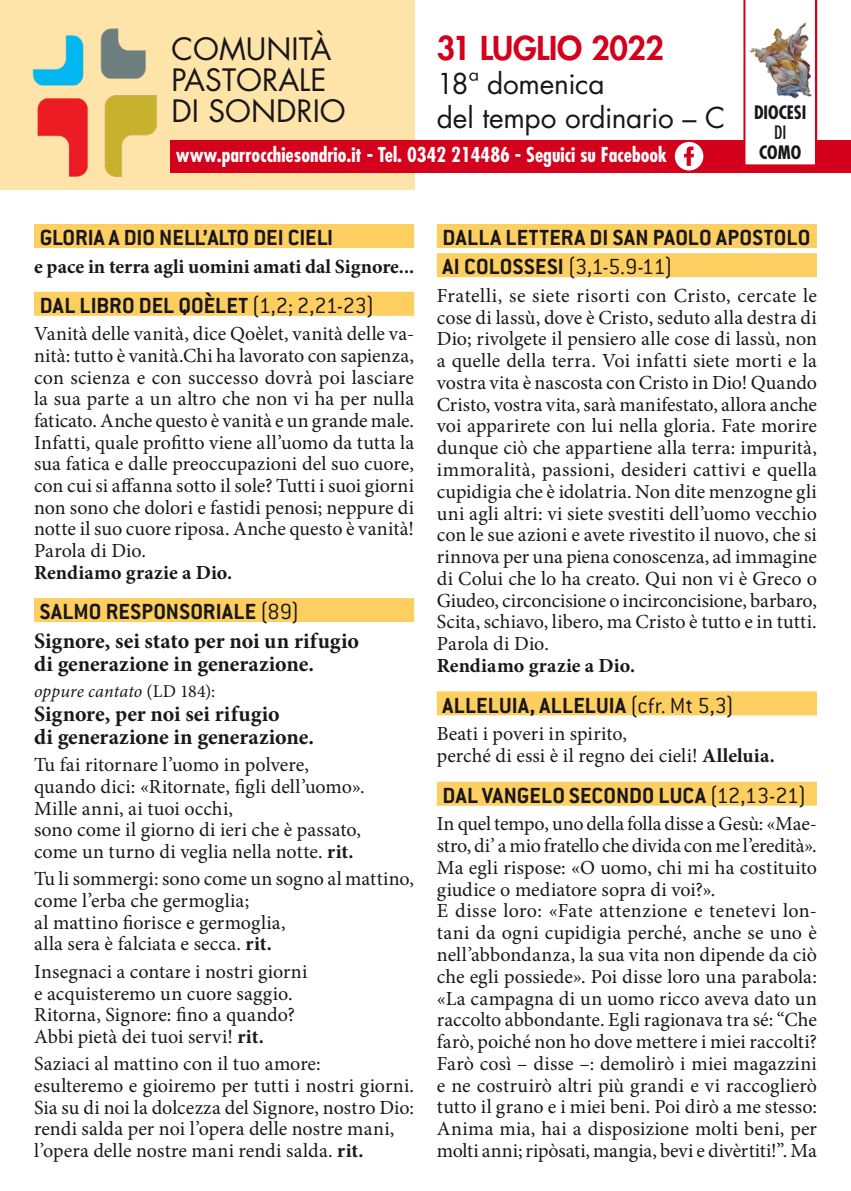
<style>
.page{position:relative;width:851px;height:1191px;background:#fff}
.page>*{position:absolute;margin:0;border:0;box-sizing:border-box;transform-origin:0 0}
.t1{font:800 32px "Futura Std";letter-spacing:-.015em;color:#d4011d}
.t2{font:30px/31px "Futura Std";color:#1a171c}
.t3{font:28px/33.6px "Futura Std";letter-spacing:-.005em;color:#1a171c}
.A_TITOLETTO{font:700 24px "Conduit ITC";letter-spacing:.01em;color:#1a171c}
.A_TITOLETTO-2{font:300 24px "Conduit ITC";color:#1a171c}
.Normale{font:700 22px/23.2px "Minion Pro";letter-spacing:-.005em;color:#1a171c}
.Normale-2{font:20px/21.8px "Minion Pro";color:#1a171c;text-align:justify}
.Normale-3{font:700 20px "Minion Pro";color:#1a171c}
.t4{font:700 condensed 20px "Futura Std";color:#fff}
.Normale-4{font:italic 18px "Minion Pro";letter-spacing:.005em;color:#1a171c}
.t5{font:700 condensed 18px/20px "Futura Std";color:#1a171c;text-align:center}
.s1{font-weight:400}
.s2{font-weight:300}
.s3{font-style:normal}
.s4{font-weight:700}
</style>
<div class="page">
<div style="left:0;top:0;width:414px;height:190px;background:#ffe4aa"></div>
<img style="left:32px;top:28px;width:125px;height:149px">
<div style="left:170px;top:140px;width:680px;height:33px;background:#d4011d"></div>
<svg style="left:674px;top:142px;width:29px;height:28px"></svg>
<svg style="left:743px;top:0;width:74px;height:165px"></svg>
<img style="left:748px;top:23px;width:63px;height:75px">
<div style="left:34px;top:224px;width:380px;height:24px;background:#fdcf61"></div>
<div style="left:34px;top:292px;width:380px;height:24px;background:#fdcf61"></div>
<div style="left:34px;top:598px;width:380px;height:24px;background:#fdcf61"></div>
<div style="left:437px;top:224px;width:379px;height:24px;background:#fdcf61"></div>
<div style="left:437px;top:253px;width:379px;height:24px;background:#fdcf61"></div>
<div style="left:437px;top:691px;width:379px;height:24px;background:#fdcf61"></div>
<div style="left:437px;top:781px;width:379px;height:24px;background:#fdcf61"></div>
<p class="t2" style="left:171px;top:34px;width:161px">COMUNITÀ<br>PASTORALE</p>
<p class="t2" style="left:171px;top:96px;width:176px">DI SONDRIO</p>
<p class="t4" style="left:176px;top:142px;width:492px">www.parrocchiesondrio.it - Tel. 0342 214486 - Seguici su Facebook</p>
<p class="t1" style="left:437px;top:28px;width:228px">31 LUGLIO 2022</p>
<p class="t3" style="left:437px;top:67px;width:290px">18ª domenica<br>del tempo ordinario – C</p>
<p class="t5" style="left:754px;top:102px;width:54px">DIOCESI<br><span class="s1">DI<br></span>COMO</p>
<p class="A_TITOLETTO" style="left:40px;top:224px;width:295px">GLORIA A DIO NELL’ALTO DEI CIELI</p>
<p class="Normale-3" style="left:34px;top:252px;width:381px">e pace in terra agli uomini amati dal Signore...</p>
<p class="A_TITOLETTO" style="left:40px;top:291px;width:335px">DAL LIBRO DEL QOÈLET <span class="s2">(1,2; 2,21-23)</span></p>
<p class="Normale-2" style="left:34px;top:323px;width:381px">Vanità delle vanità, dice Qoèlet, vanità delle va&shy;nità: tutto è vanità.Chi ha lavorato con sapienza, con scienza e con successo dovrà poi lasciare la sua parte a un altro che non vi ha per nulla faticato. Anche questo è vanità e un grande male.</p>
<p class="Normale-2" style="left:34px;top:431px;width:381px">Infatti, quale profitto viene all’uomo da tutta la sua fatica e dalle preoccupazioni del suo cuore, con cui si affanna sotto il sole? Tutti i suoi giorni non sono che dolori e fastidi penosi; neppure di notte il suo cuore riposa. Anche questo è vanità!</p>
<p class="Normale-2" style="left:34px;top:540px;width:113px">Parola di Dio.</p>
<p class="Normale-3" style="left:34px;top:558px;width:200px">Rendiamo grazie a Dio.</p>
<p class="A_TITOLETTO" style="left:40px;top:597px;width:261px">SALMO RESPONSORIALE <span class="s2">(89)</span></p>
<p class="Normale" style="left:34px;top:629px;width:326px">Signore, sei stato per noi un rifugio di generazione in generazione.</p>
<p class="Normale-4" style="left:34px;top:679px;width:183px">oppure cantato <span class="s3">(LD 184):</span></p>
<p class="Normale" style="left:34px;top:702px;width:281px">Signore, per noi sei rifugio<br>di generazione in generazione.</p>
<p class="Normale-2" style="left:34px;top:754px;width:332px;text-align:left">Tu fai ritornare l’uomo in polvere, quando dici: «Ritornate, figli dell’uomo».<br>Mille anni, ai tuoi occhi,<br>sono come il giorno di ieri che è passato, come un turno di veglia nella notte. <span class="s4">rit.</span></p>
<p class="Normale-2" style="left:34px;top:868px;width:381px">Tu li sommergi: sono come un sogno al mattino,</p>
<p class="Normale-2" style="left:34px;top:890px;width:253px;text-align:left">come l’erba che germoglia;<br>al mattino fiorisce e germoglia, alla sera è falciata e secca. <span class="s4">rit.</span></p>
<p class="Normale-2" style="left:34px;top:960px;width:275px;text-align:left">Insegnaci a contare i nostri giorni e acquisteremo un cuore saggio.<br>Ritorna, Signore: fino a quando?<br>Abbi pietà dei tuoi servi! <span class="s4">rit.</span></p>
<p class="Normale-2" style="left:34px;top:1053px;width:381px;text-align:left">Saziaci al mattino con il tuo amore: esulteremo e gioiremo per tutti i nostri giorni.<br>Sia su di noi la dolcezza del Signore, nostro Dio:</p>
<p class="Normale-2" style="left:34px;top:1118px;width:362px">rendi salda per noi l’opera delle nostre mani, l’opera delle nostre mani rendi salda. <span class="s4">rit.</span></p>
<p class="A_TITOLETTO" style="left:442px;top:224px;width:369px">DALLA LETTERA DI SAN PAOLO APOSTOLO</p>
<p class="A_TITOLETTO-2" style="left:442px;top:254px;width:231px"><span class="s4">AI COLOSSESI</span> (3,1-5.9-11)</p>
<p class="Normale-2" style="left:437px;top:285px;width:381px">Fratelli, se siete risorti con Cristo, cercate le cose di lassù, dove è Cristo, seduto alla destra di Dio; rivolgete il pensiero alle cose di lassù, non a quelle della terra. Voi infatti siete morti e la vostra vita è nascosta con Cristo in Dio! Quando Cristo, vostra vita, sarà manifestato, allora anche voi apparirete con lui nella gloria. Fate morire dunque ciò che appartiene alla terra: impurità, immoralità, passioni, desideri cattivi e quella cupidigia che è idolatria. Non dite menzogne gli uni agli altri: vi siete svestiti dell’uomo vecchio con le sue azioni e avete rivestito il nuovo, che si rinnova per una piena conoscenza, ad immagine di Colui che lo ha creato. Qui non vi è Greco o Giudeo, circoncisione o incirconcisione, barbaro, Scita, schiavo, libero, ma Cristo è tutto e in tutti.</p>
<p class="Normale-2" style="left:437px;top:633px;width:113px">Parola di Dio.</p>
<p class="Normale-3" style="left:437px;top:651px;width:200px">Rendiamo grazie a Dio.</p>
<p class="A_TITOLETTO" style="left:442px;top:691px;width:293px">ALLELUIA, ALLELUIA <span class="s2">(cfr. Mt 5,3)</span></p>
<p class="Normale-2" style="left:437px;top:723px;width:192px">Beati i poveri in spirito,</p>
<p class="Normale-2" style="left:437px;top:745px;width:339px">perché di essi è il regno dei cieli! <span class="s4">Alleluia.</span></p>
<p class="A_TITOLETTO" style="left:442px;top:781px;width:365px">DAL VANGELO SECOND0 LUCA <span class="s2">(12,13-21)</span></p>
<p class="Normale-2" style="left:437px;top:813px;width:381px">In quel tempo, uno della folla disse a Gesù: «Mae&shy;stro, di’ a mio fratello che divida con me l’eredità».<br>Ma egli rispose: «O uomo, chi mi ha costituito giudice o mediatore sopra di voi?».</p>
<p class="Normale-2" style="left:437px;top:900px;width:381px">E disse loro: «Fate attenzione e tenetevi lon&shy;tani da ogni cupidigia perché, anche se uno è nell’abbondanza, la sua vita non dipende da ciò che egli possiede». Poi disse loro una parabola: «La campagna di un uomo ricco aveva dato un raccolto abbondante. Egli ragionava tra sé: “Che farò, poiché non ho dove mettere i miei raccolti?<br>Farò così – disse –: demolirò i miei magazzini e ne costruirò altri più grandi e vi raccoglierò tutto il grano e i miei beni. Poi dirò a me stesso:<br>Anima mia, hai a disposizione molti beni, per molti anni; ripòsati, mangia, bevi e divèrtiti!”. Ma</p>
</div>
